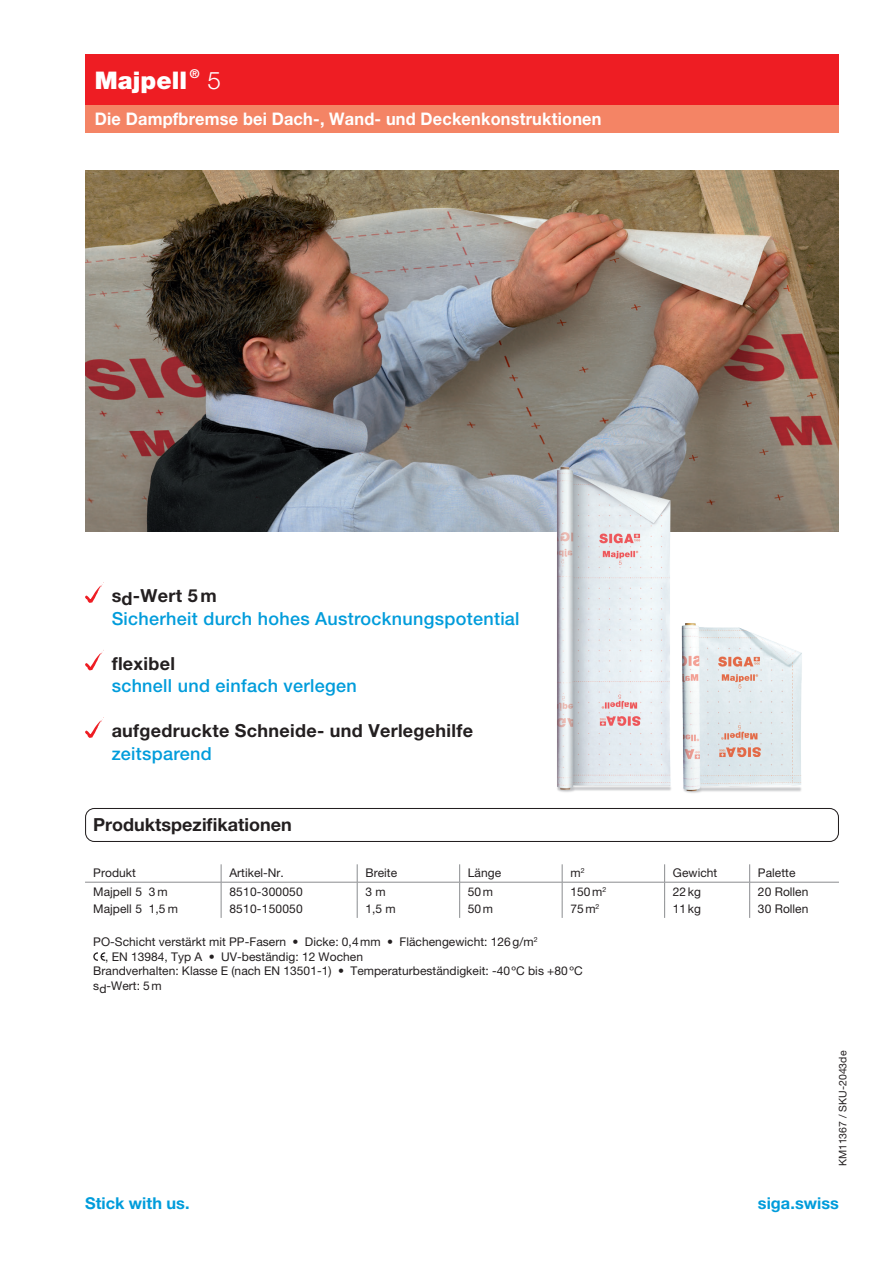
<style>
.page{position:relative;width:893px;height:1263px;background:#fff}
.page>*{position:absolute;margin:0;border:0;box-sizing:border-box;transform-origin:0 0}
.t1{font:900 24.3px "Helvetica Neue LT Pro";letter-spacing:.005em;color:#fff}
.t2{font:500 18px "Helvetica Neue LT Pro";letter-spacing:.02em;color:#009cdb}
.t3{font:700 18px "Helvetica Neue LT Pro";letter-spacing:.02em;color:#231f20}
.t4{font:700 18px "Helvetica Neue LT Pro";color:#231f20}
.t5{font:700 17.4px "Helvetica Neue LT Pro";letter-spacing:.015em;color:#fff;scale:.94 1}
.t6{font:700 16.35px "Helvetica Neue LT Pro";letter-spacing:.005em;color:#009cdb}
.t7{font:12px "Helvetica Neue LT Pro";letter-spacing:.005em;color:#231f20}
.t8{font:10.5px "Helvetica Neue LT Pro";letter-spacing:.005em;color:#231f20}
.s1{font-weight:300}
</style>
<div class="page">
<svg style="left:85px;top:582px;width:19px;height:21px"></svg>
<svg style="left:85px;top:650px;width:19px;height:20px"></svg>
<svg style="left:85px;top:717px;width:19px;height:21px"></svg>
<div style="left:85px;top:54px;width:754px;height:51px;background:#ee1d23"></div>
<div style="left:85px;top:105px;width:754px;height:28px;background:#f48465"></div>
<img style="left:85px;top:170px;width:754px;height:361px">
<div style="left:85px;top:808px;width:754px;height:34px;border:1px solid #231f20;border-radius:9px"></div>
<hr style="left:85px;top:882px;width:136px;height:1px;background:#8a8c8f">
<hr style="left:221px;top:882px;width:136px;height:1px;background:#8a8c8f">
<hr style="left:357px;top:882px;width:103px;height:1px;background:#8a8c8f">
<hr style="left:460px;top:882px;width:102px;height:1px;background:#8a8c8f">
<hr style="left:562px;top:882px;width:103px;height:1px;background:#8a8c8f">
<hr style="left:665px;top:882px;width:85px;height:1px;background:#8a8c8f">
<hr style="left:750px;top:882px;width:89px;height:1px;background:#8a8c8f">
<svg style="left:221px;top:864px;width:1px;height:54px"></svg>
<svg style="left:357px;top:864px;width:1px;height:54px"></svg>
<svg style="left:459px;top:864px;width:1px;height:54px"></svg>
<svg style="left:562px;top:864px;width:1px;height:54px"></svg>
<svg style="left:664px;top:864px;width:1px;height:54px"></svg>
<svg style="left:749px;top:864px;width:1px;height:54px"></svg>
<svg style="left:93px;top:952px;width:12px;height:9px"></svg>
<img style="left:688px;top:623px;width:114px;height:170px">
<img style="left:536px;top:459px;width:152px;height:334px">
<h1 class="t1" style="left:95px;top:66px;width:127px">Majpell <sup>®</sup> <span class="s1">5</span></h1>
<h3 class="t5" style="left:95px;top:108px;width:540px">Die Dampfbremse bei Dach-, Wand- und Deckenkonstruktionen</h3>
<h2 class="t3" style="left:112px;top:585px;width:107px">sd-Wert 5 m</h2>
<h2 class="t2" style="left:112px;top:608px;width:409px">Sicherheit durch hohes Austrocknungspotential</h2>
<h2 class="t3" style="left:112px;top:652px;width:65px">flexibel</h2>
<h2 class="t2" style="left:112px;top:675px;width:247px">schnell und einfach verlegen</h2>
<h2 class="t3" style="left:112px;top:720px;width:363px">aufgedruckte Schneide- und Verlegehilfe</h2>
<h2 class="t2" style="left:112px;top:743px;width:102px">zeitsparend</h2>
<h2 class="t4" style="left:93px;top:814px;width:200px">Produktspezifikationen</h2>
<p class="t7" style="left:93px;top:866px;width:44px">Produkt</p>
<p class="t7" style="left:229px;top:866px;width:56px">Artikel-Nr.</p>
<p class="t7" style="left:365px;top:866px;width:33px">Breite</p>
<p class="t7" style="left:468px;top:866px;width:35px">Länge</p>
<p class="t7" style="left:570px;top:866px;width:16px">m<sup>2</sup></p>
<p class="t7" style="left:673px;top:866px;width:46px">Gewicht</p>
<p class="t7" style="left:758px;top:866px;width:39px">Palette</p>
<p class="t7" style="left:93px;top:884px;width:76px">Majpell 5 3 m</p>
<p class="t7" style="left:229px;top:884px;width:75px">8510-300050</p>
<p class="t7" style="left:365px;top:884px;width:22px">3 m</p>
<p class="t7" style="left:468px;top:884px;width:27px">50m</p>
<p class="t7" style="left:570px;top:884px;width:37px">150m<sup>2</sup></p>
<p class="t7" style="left:673px;top:884px;width:30px">22kg</p>
<p class="t7" style="left:758px;top:884px;width:52px">20 Rollen</p>
<p class="t7" style="left:93px;top:902px;width:86px">Majpell 5 1,5 m</p>
<p class="t7" style="left:229px;top:902px;width:75px">8510-150050</p>
<p class="t7" style="left:365px;top:902px;width:32px">1,5 m</p>
<p class="t7" style="left:468px;top:902px;width:27px">50m</p>
<p class="t7" style="left:570px;top:902px;width:31px">75m<sup>2</sup></p>
<p class="t7" style="left:673px;top:902px;width:30px">11kg</p>
<p class="t7" style="left:758px;top:902px;width:52px">30 Rollen</p>
<p class="t7" style="left:93px;top:935px;width:446px">PO-Schicht verstärkt mit PP-Fasern • Dicke: 0,4mm • Flächengewicht: 126g/m<sup>2</sup></p>
<p class="t7" style="left:105px;top:949px;width:259px">, EN 13984, Typ A • UV-beständig: 12 Wochen</p>
<p class="t7" style="left:93px;top:964px;width:491px">Brandverhalten: Klasse E (nach EN 13501-1) • Temperaturbeständigkeit: -40ºC bis +80ºC</p>
<p class="t7" style="left:93px;top:978px;width:70px">sd-Wert: 5m</p>
<p class="t8" style="left:836px;top:1166px;width:117px;rotate:-90deg">KM11367 / SKU-2043de</p>
<h3 class="t6" style="left:85px;top:1193px;width:106px">Stick with us.</h3>
<h3 class="t6" style="left:758px;top:1193px;width:83px">siga.swiss</h3>
</div>
